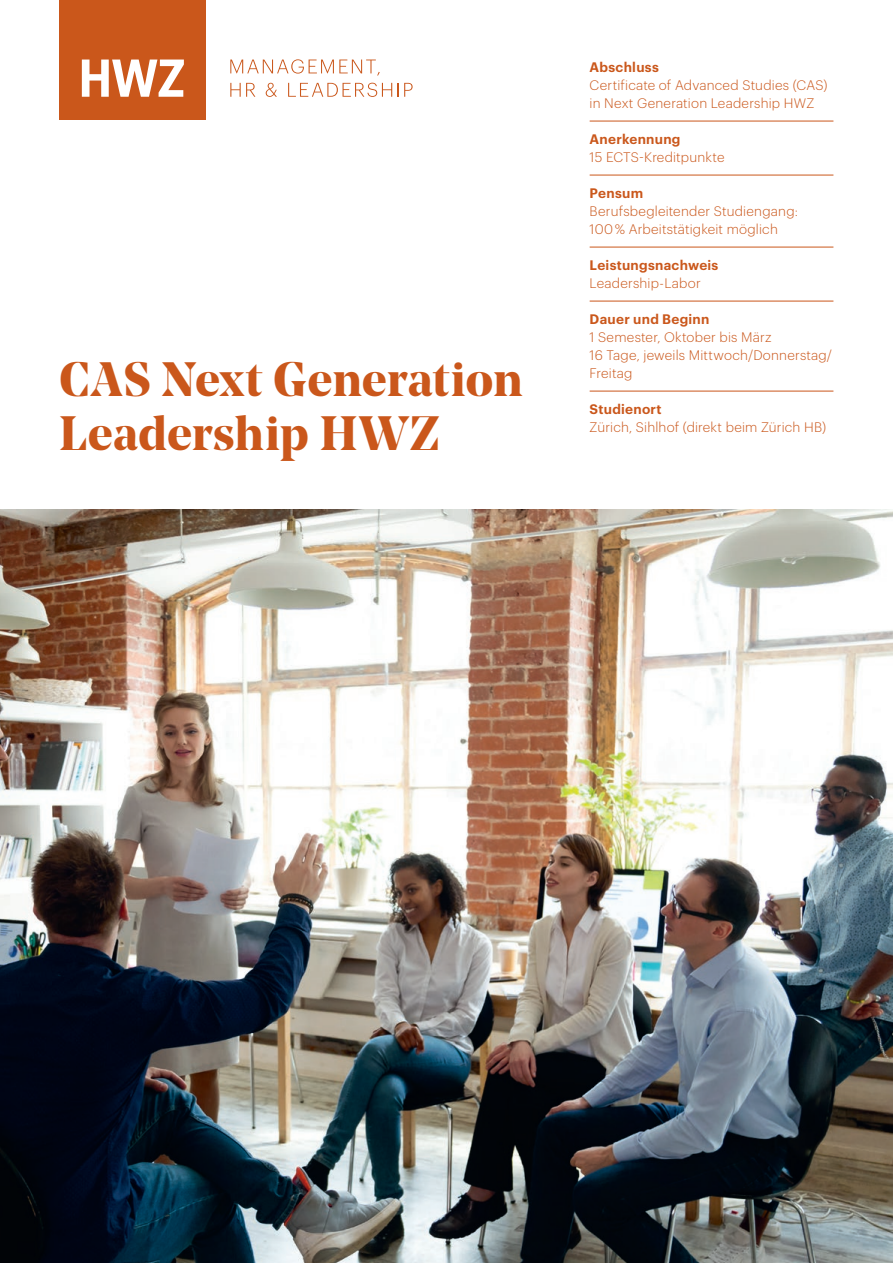
<style>
.page{position:relative;width:893px;height:1263px;background:#fff}
.page>*{position:absolute;margin:0;border:0;box-sizing:border-box;transform-origin:0 0}
.t1{font:700 48px/54px "Noe Display";letter-spacing:.005em;color:#ca571b}
.t2{font:300 13.5px/18px "Graphik";letter-spacing:.015em;color:#ca571b}
.t3{font:600 13.5px "Graphik";letter-spacing:.02em;color:#ca571b}
</style>
<div class="page">
<div style="left:60px;top:0;width:146px;height:119px;background:#ca571b"></div>
<svg style="left:230px;top:59px;width:150px;height:17px"></svg>
<svg style="left:230px;top:83px;width:25px;height:14px"></svg>
<svg style="left:266px;top:83px;width:11px;height:14px"></svg>
<svg style="left:288px;top:83px;width:104px;height:14px"></svg>
<svg style="left:398px;top:83px;width:15px;height:14px"></svg>
<svg style="left:82px;top:60px;width:102px;height:37px"></svg>
<hr style="left:590px;top:121px;width:243px;height:1px;background:#ca571b">
<hr style="left:590px;top:175px;width:243px;height:1px;background:#ca571b">
<hr style="left:590px;top:247px;width:243px;height:1px;background:#ca571b">
<hr style="left:590px;top:301px;width:243px;height:1px;background:#ca571b">
<hr style="left:590px;top:391px;width:243px;height:1px;background:#ca571b">
<img style="left:0;top:510px;width:893px;height:753px">
<h1 class="t1" style="left:60px;top:351px;width:465px">CAS Next Generation<br>Leadership HWZ</h1>
<p class="t3" style="left:590px;top:56px;width:71px">Abschluss</p>
<p class="t2" style="left:590px;top:75px;width:239px">Certificate of Advanced Studies (CAS) in Next Generation Leadership HWZ</p>
<p class="t3" style="left:590px;top:128px;width:92px">Anerkennung</p>
<p class="t2" style="left:590px;top:147px;width:136px">15 ECTS-Kreditpunkte</p>
<p class="t3" style="left:590px;top:182px;width:55px">Pensum</p>
<p class="t2" style="left:590px;top:201px;width:210px">Berufsbegleitender Studiengang:<br>100 % Arbeitstätigkeit möglich</p>
<p class="t3" style="left:590px;top:254px;width:130px">Leistungsnachweis</p>
<p class="t2" style="left:590px;top:273px;width:113px">Leadership-Labor</p>
<p class="t3" style="left:590px;top:308px;width:121px">Dauer und Beginn</p>
<p class="t2" style="left:590px;top:327px;width:244px">1 Semester, Oktober bis März<br>16 Tage, jeweils Mittwoch/Donnerstag/<br>Freitag</p>
<p class="t3" style="left:590px;top:398px;width:73px">Studienort</p>
<p class="t2" style="left:590px;top:417px;width:238px">Zürich, Sihlhof (direkt beim Zürich HB)</p>
</div>
